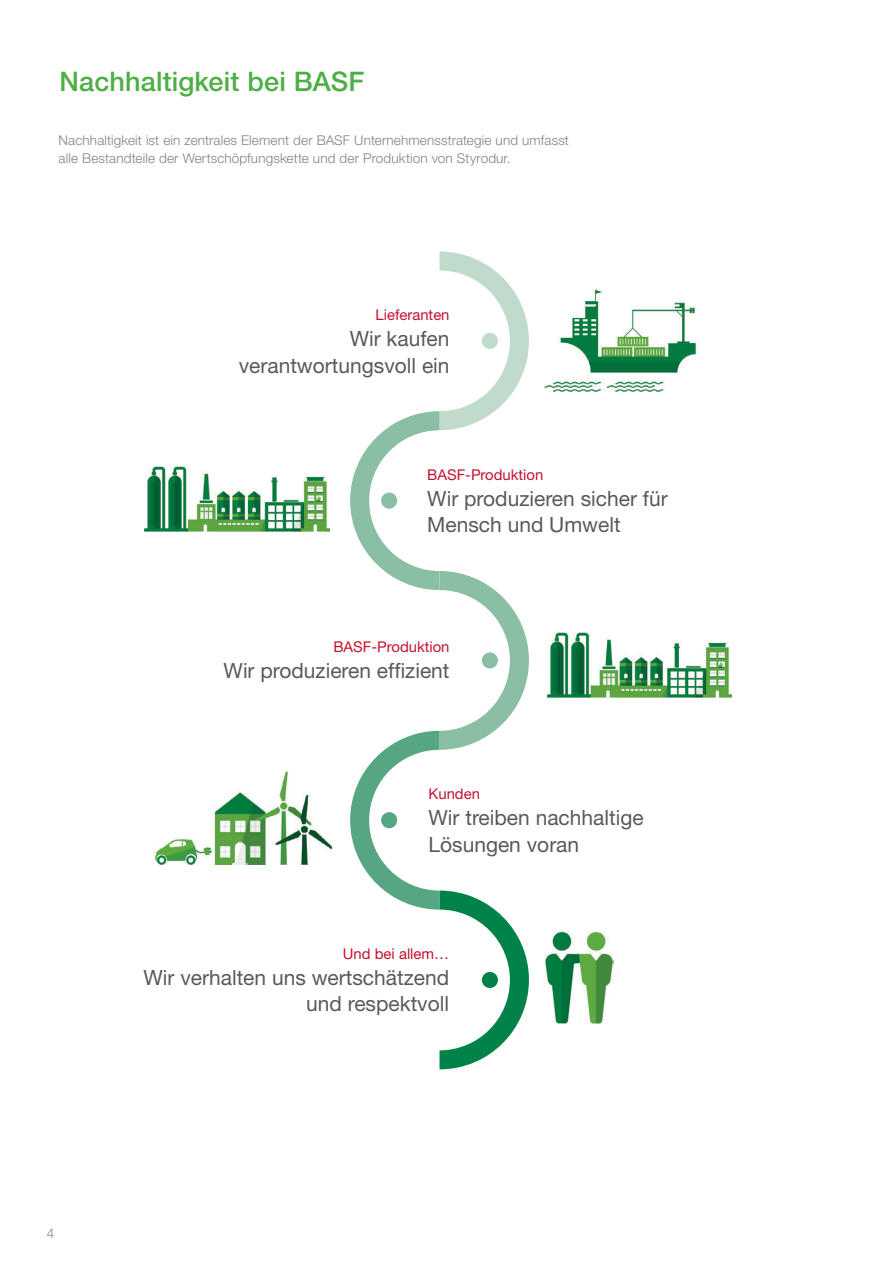
<style>
.page{position:relative;width:893px;height:1263px;background:#fff}
.page>*{position:absolute;margin:0;border:0;box-sizing:border-box;transform-origin:0 0}
.t1{font:500 27px "Helvetica Neue LT Pro";letter-spacing:.005em;color:#4daf45}
.t2{font:21px/26.2px "Helvetica Neue LT Pro";color:#58595b;text-align:right}
.t3{font:14.85px "Helvetica Neue LT Pro";color:#c4122f}
.t4{font:300 13.5px/18px "Helvetica Neue LT Pro";letter-spacing:.01em;color:#808285}
</style>
<div class="page">
<svg style="left:350px;top:251px;width:179px;height:818px"></svg>
<div style="left:482px;top:972px;width:16px;height:16px;background:#008248;border-radius:50%"></div>
<img style="left:544px;top:290px;width:152px;height:102px">
<img style="left:145px;top:467px;width:184px;height:65px">
<img style="left:547px;top:633px;width:185px;height:65px">
<img style="left:155px;top:772px;width:177px;height:93px">
<img style="left:545px;top:932px;width:69px;height:91px">
<p class="t1" style="left:60px;top:65px;width:306px">Nachhaltigkeit bei BASF</p>
<p class="t4" style="left:59px;top:131px;width:512px">Nachhaltigkeit ist ein zentrales Element der BASF Unternehmensstrategie und umfasst alle Bestandteile der Wertschöpfungskette und der Produktion von Styrodur.</p>
<p class="t3" style="left:376px;top:306px;width:76px">Lieferanten</p>
<p class="t2" style="left:239px;top:325px;width:212px">Wir kaufen verantwortungsvoll ein</p>
<p class="t3" style="left:427px;top:465px;width:118px">BASF-Produktion</p>
<p class="t2" style="left:427px;top:485px;width:242px;text-align:left">Wir produzieren sicher für<br>Mensch und Umwelt</p>
<p class="t3" style="left:333px;top:638px;width:118px">BASF-Produktion</p>
<p class="t2" style="left:224px;top:657px;width:227px">Wir produzieren effizient</p>
<p class="t3" style="left:428px;top:785px;width:53px">Kunden</p>
<p class="t2" style="left:428px;top:804px;width:217px;text-align:left">Wir treiben nachhaltige<br>Lösungen voran</p>
<p class="t4" style="left:47px;top:1224px;width:9px">4</p>
<p class="t3" style="left:343px;top:944px;width:108px">Und bei allem…</p>
<p class="t2" style="left:143px;top:964px;width:307px">Wir verhalten uns wertschätzend und respektvoll</p>
</div>
